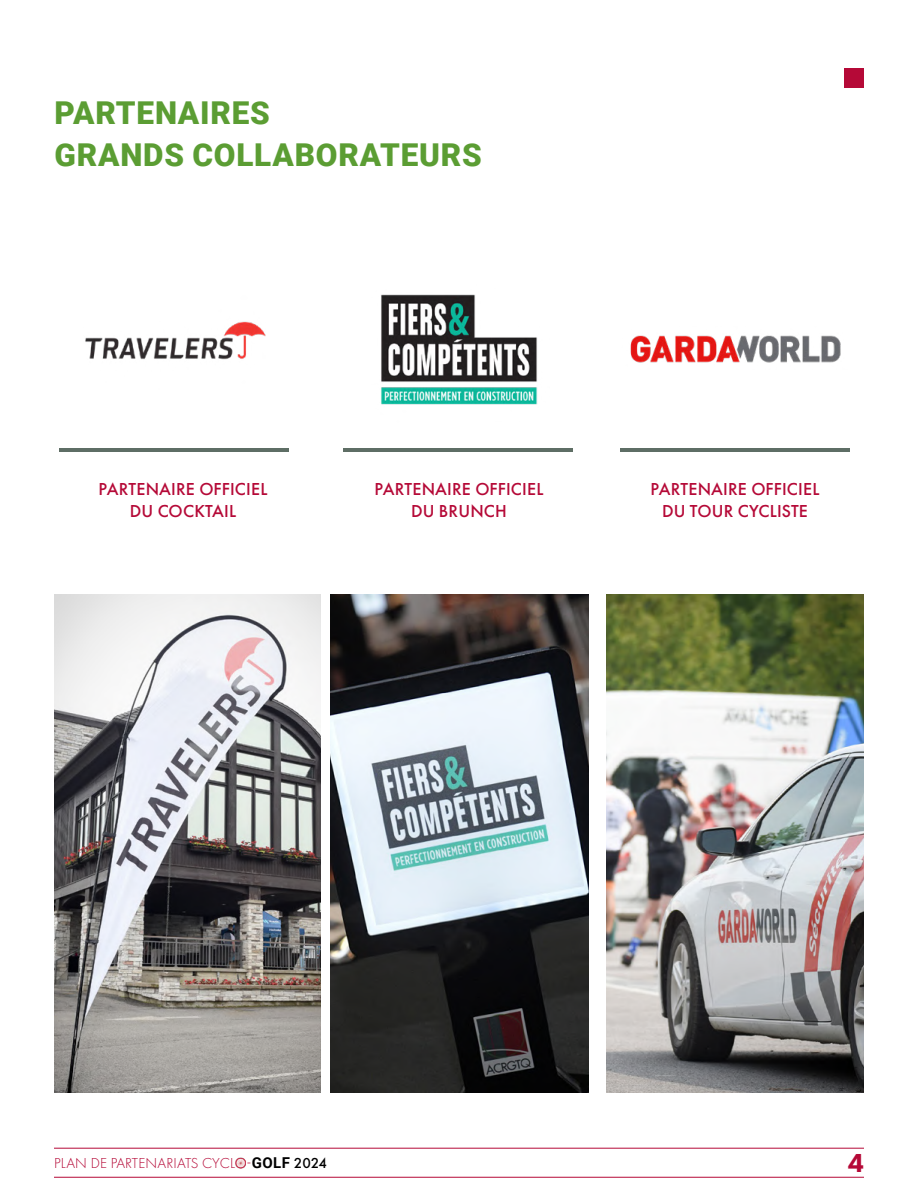
<style>
.page{position:relative;width:918px;height:1188px;background:#fff}
.page>*{position:absolute;margin:0;border:0;box-sizing:border-box;transform-origin:0 0}
.t1{font:900 31.5px/42px "Roboto";letter-spacing:.025em;color:#5b9d33}
.t2{font:800 27px "Futura PT";color:#b50937}
.t3{font:500 18px/21.6px "Futura PT";letter-spacing:.01em;color:#b50937;text-align:center}
.t4{font:300 15px "Futura PT";letter-spacing:.01em;color:#b50937}
.s1{font-family:"Roboto";font-weight:700;color:#000}
.s2{font-weight:500;color:#000}
</style>
<div class="page">
<hr style="left:54px;top:1148px;width:810px;height:1px;background:#b50937">
<hr style="left:54px;top:1177px;width:810px;height:1px;background:#b50937">
<hr style="left:59px;top:448px;width:230px;height:3px;background:#5e6e65">
<img style="left:381px;top:294px;width:157px;height:111px">
<img style="left:85px;top:321px;width:180px;height:39px">
<img style="left:54px;top:594px;width:267px;height:498px">
<img style="left:330px;top:594px;width:258px;height:498px">
<hr style="left:344px;top:448px;width:229px;height:3px;background:#5e6e65">
<img style="left:630px;top:335px;width:211px;height:28px">
<hr style="left:620px;top:448px;width:230px;height:3px;background:#5e6e65">
<img style="left:606px;top:594px;width:258px;height:498px">
<div style="left:844px;top:68px;width:20px;height:20px;background:#b50937"></div>
<img style="left:235px;top:1157px;width:11px;height:12px">
<h1 class="t1" style="left:55px;top:90px;width:429px">PARTENAIRES<br>GRANDS COLLABORATEURS</h1>
<p class="t3" style="left:99px;top:478px;width:170px">PARTENAIRE OFFICIEL<br>DU COCKTAIL</p>
<p class="t3" style="left:375px;top:478px;width:170px">PARTENAIRE OFFICIEL<br>DU BRUNCH</p>
<p class="t3" style="left:651px;top:478px;width:170px">PARTENAIRE OFFICIEL<br>DU TOUR CYCLISTE</p>
<p class="t4" style="left:54px;top:1154px;width:274px">PLAN DE PARTENARIATS CYCLO-<span class="s1">GOLF</span> <span class="s2">2024</span></p>
<h2 class="t2" style="left:848px;top:1146px;width:18px">4</h2>
</div>
